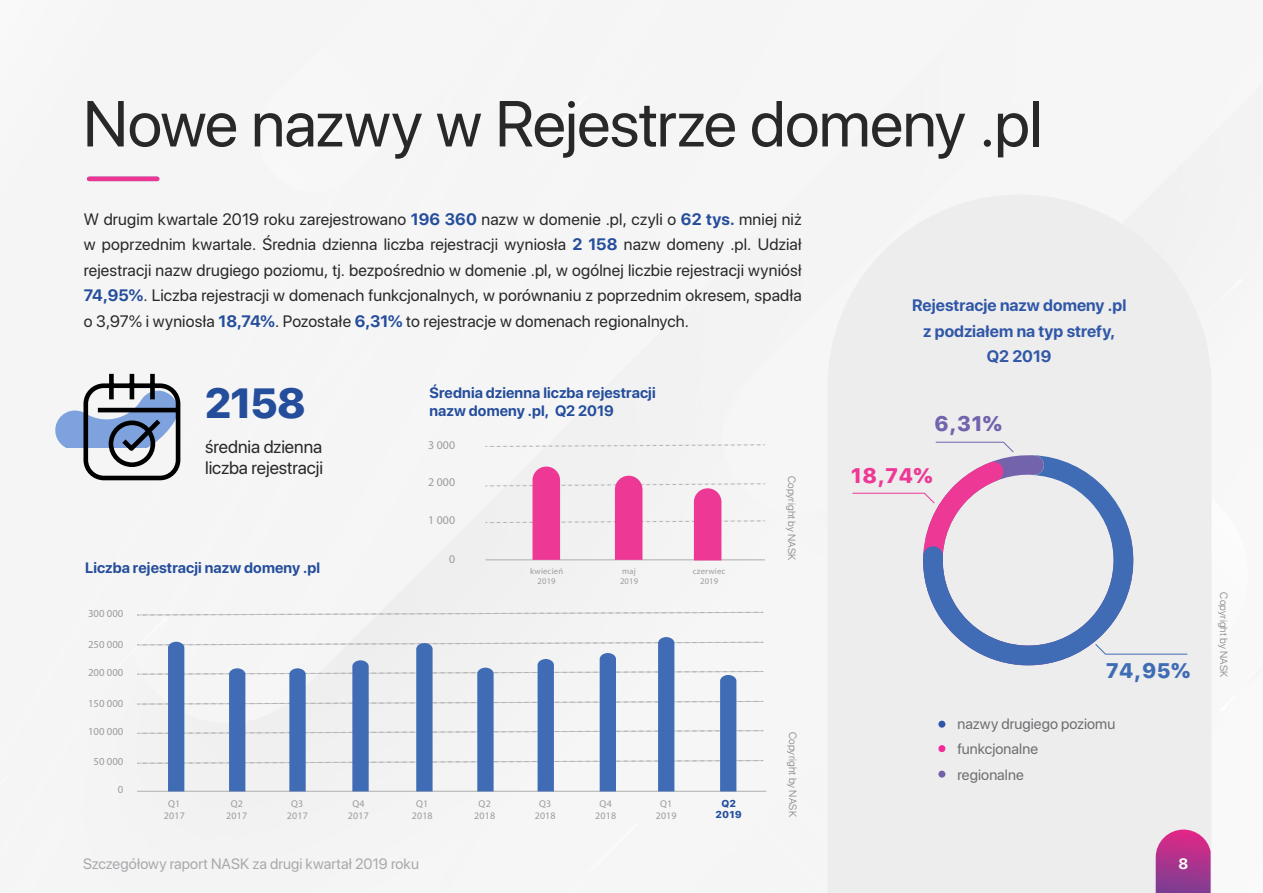
<style>
.page{position:relative;width:1263px;height:893px;background:#fff}
.page>*{position:absolute;margin:0;border:0;box-sizing:border-box;transform-origin:0 0}
.t1{font:64.5px "SF Pro Display";letter-spacing:-.01em;color:#292829}
.t2{font:800 42px "SF Pro Display";color:#244d9b}
.t3{font:800 21px "SF Pro Text";color:#ed3895}
.t4{font:800 21px "SF Pro Text";color:#3f6cb4}
.t5{font:800 21px "SF Pro Text";color:#7263ac}
.t6{font:18px/21.6px "SF Pro Display";letter-spacing:-.005em;color:#292829}
.t7{font:16.5px/25.5px "SF Pro Display";letter-spacing:.01em;color:#292829;text-align:justify}
.t8{font:700 16.5px/25.5px "SF Pro Display";letter-spacing:.005em;color:#3057a7;text-align:center}
.t9{font:700 15px/18px "SF Pro Display";letter-spacing:.01em;color:#244d9b}
.t10{font:15px "SF Pro Display";letter-spacing:.005em;color:#a7a9ac}
.t11{font:15px/25.5px "SF Pro Display";letter-spacing:.005em;color:#6d6e71}
.t12{font:700 15px "SF Pro Display";color:#fff}
.t13{font:11.85px "SF Compact Display";color:#9c9b9b}
.t14{font:10.8px "SF Compact Display";color:#9c9b9b}
.t15{font:300 10.5px "SF Pro Display";letter-spacing:.015em;color:#808285}
.t16{font:9.9px/12px "SF Compact Display";letter-spacing:.02em;color:#9c9b9b;text-align:center}
.t17{font:800 9.9px/10.1px "SF Pro Text";color:#244e9c;text-align:center}
.t18{font:8.55px/10.4px "SF Compact Display";letter-spacing:.02em;color:#9c9b9b;text-align:center}
.s1{font-weight:700;color:#244d9b}
</style>
<div class="page">
<div style="left:81px;top:46px;width:1182px;height:847px;background:#f5f5f5"></div>
<div style="left:827px;top:195px;width:384px;height:698px;background:#ededed"></div>
<svg style="left:1156px;top:829px;width:54px;height:64px;background:#b04595"></svg>
<hr style="left:89px;top:177px;width:68px;height:4px;background:#ed3694">
<div style="left:938px;top:721px;width:7px;height:7px;background:#3057a7;border-radius:50%"></div>
<div style="left:938px;top:745px;width:7px;height:7px;background:#f52b99;border-radius:50%"></div>
<div style="left:938px;top:771px;width:7px;height:7px;background:#7362ab;border-radius:50%"></div>
<div style="left:904px;top:665px;width:249px;height:21px;background:#ededed"></div>
<svg style="left:852px;top:442px;width:336px;height:223px;background:#d6d6e2"></svg>
<svg style="left:55px;top:369px;width:136px;height:114px"></svg>
<svg style="left:485px;top:444px;width:279px;height:3px"></svg>
<hr style="left:485px;top:560px;width:279px;height:1px;background:#b2b2b2">
<svg style="left:485px;top:467px;width:279px;height:93px"></svg>
<svg style="left:137px;top:612px;width:626px;height:4px"></svg>
<hr style="left:137px;top:791px;width:629px;height:1px;background:#b2b2b2">
<svg style="left:137px;top:637px;width:626px;height:154px"></svg>
<h1 class="t1" style="left:83px;top:77px;width:961px">Nowe nazwy w Rejestrze domeny .pl</h1>
<p class="t7" style="left:84px;top:206px;width:719px">W drugim kwartale 2019 roku zarejestrowano <span class="s1">196 360</span> nazw w domenie .pl, czyli o <span class="s1">62 tys.</span> mniej niż w poprzednim kwartale. Średnia dzienna liczba rejestracji wyniosła <span class="s1">2 158</span> nazw domeny .pl. Udział rejestracji nazw drugiego poziomu, tj. bezpośrednio w domenie .pl, w ogólnej liczbie rejestracji wyniósł <span class="s1">74,95%</span>. Liczba rejestracji w domenach funkcjonalnych, w porównaniu z poprzednim okresem, spadła o 3,97% i wyniosła <span class="s1">18,74%</span>. Pozostałe <span class="s1">6,31%</span> to rejestracje w domenach regionalnych.</p>
<h2 class="t2" style="left:205px;top:373px;width:102px">2158</h2>
<p class="t6" style="left:205px;top:435px;width:119px">średnia dzienna liczba rejestracji</p>
<p class="t9" style="left:85px;top:558px;width:236px">Liczba rejestracji nazw domeny .pl</p>
<p class="t14" style="left:88px;top:606px;width:37px">300 000</p>
<p class="t14" style="left:88px;top:638px;width:37px">250 000</p>
<p class="t14" style="left:88px;top:665px;width:37px">200 000</p>
<p class="t14" style="left:88px;top:697px;width:37px">150 000</p>
<p class="t14" style="left:88px;top:725px;width:37px">100 000</p>
<p class="t14" style="left:94px;top:755px;width:31px">50 000</p>
<p class="t14" style="left:118px;top:782px;width:7px">0</p>
<p class="t9" style="left:429px;top:383px;width:228px">Średnia dzienna liczba rejestracji nazw domeny .pl, Q2 2019</p>
<p class="t13" style="left:428px;top:438px;width:28px">3 000</p>
<p class="t13" style="left:428px;top:475px;width:28px">2 000</p>
<p class="t13" style="left:428px;top:513px;width:28px">1 000</p>
<p class="t13" style="left:449px;top:552px;width:8px">0</p>
<p class="t18" style="left:530px;top:566px;width:34px">kwiecień<br>2019</p>
<p class="t18" style="left:620px;top:566px;width:20px;text-align:left">maj<br>2019</p>
<p class="t18" style="left:693px;top:566px;width:34px">czerwiec<br>2019</p>
<p class="t16" style="left:164px;top:798px;width:23px">Q1<br>2017</p>
<p class="t16" style="left:226px;top:798px;width:23px">Q2<br>2017</p>
<p class="t16" style="left:287px;top:798px;width:23px">Q3<br>2017</p>
<p class="t16" style="left:348px;top:798px;width:23px">Q4<br>2017</p>
<p class="t16" style="left:412px;top:798px;width:23px">Q1<br>2018</p>
<p class="t16" style="left:474px;top:798px;width:23px">Q2<br>2018</p>
<p class="t16" style="left:535px;top:798px;width:23px">Q3<br>2018</p>
<p class="t16" style="left:595px;top:798px;width:23px">Q4<br>2018</p>
<p class="t16" style="left:656px;top:798px;width:23px">Q1<br>2019</p>
<p class="t17" style="left:716px;top:798px;width:28px">Q2<br>2019</p>
<p class="t10" style="left:83px;top:853px;width:337px">Szczegółowy raport NASK za drugi kwartał 2019 roku</p>
<p class="t15" style="left:799px;top:476px;width:86px;rotate:90deg">Copyright by NASK</p>
<p class="t15" style="left:800px;top:732px;width:86px;rotate:90deg">Copyright by NASK</p>
<p class="t8" style="left:912px;top:292px;width:216px">Rejestracje nazw domeny .pl z podziałem na typ strefy,<br>Q2 2019</p>
<p class="t5" style="left:934px;top:408px;width:69px">6,31%</p>
<p class="t3" style="left:851px;top:460px;width:83px">18,74%</p>
<p class="t4" style="left:1106px;top:655px;width:86px">74,95%</p>
<p class="t11" style="left:957px;top:710px;width:159px">nazwy drugiego poziomu funkcjonalne<br>regionalne</p>
<p class="t12" style="left:1178px;top:853px;width:11px">8</p>
<p class="t15" style="left:1231px;top:592px;width:86px;rotate:90deg">Copyright by NASK</p>
</div>
